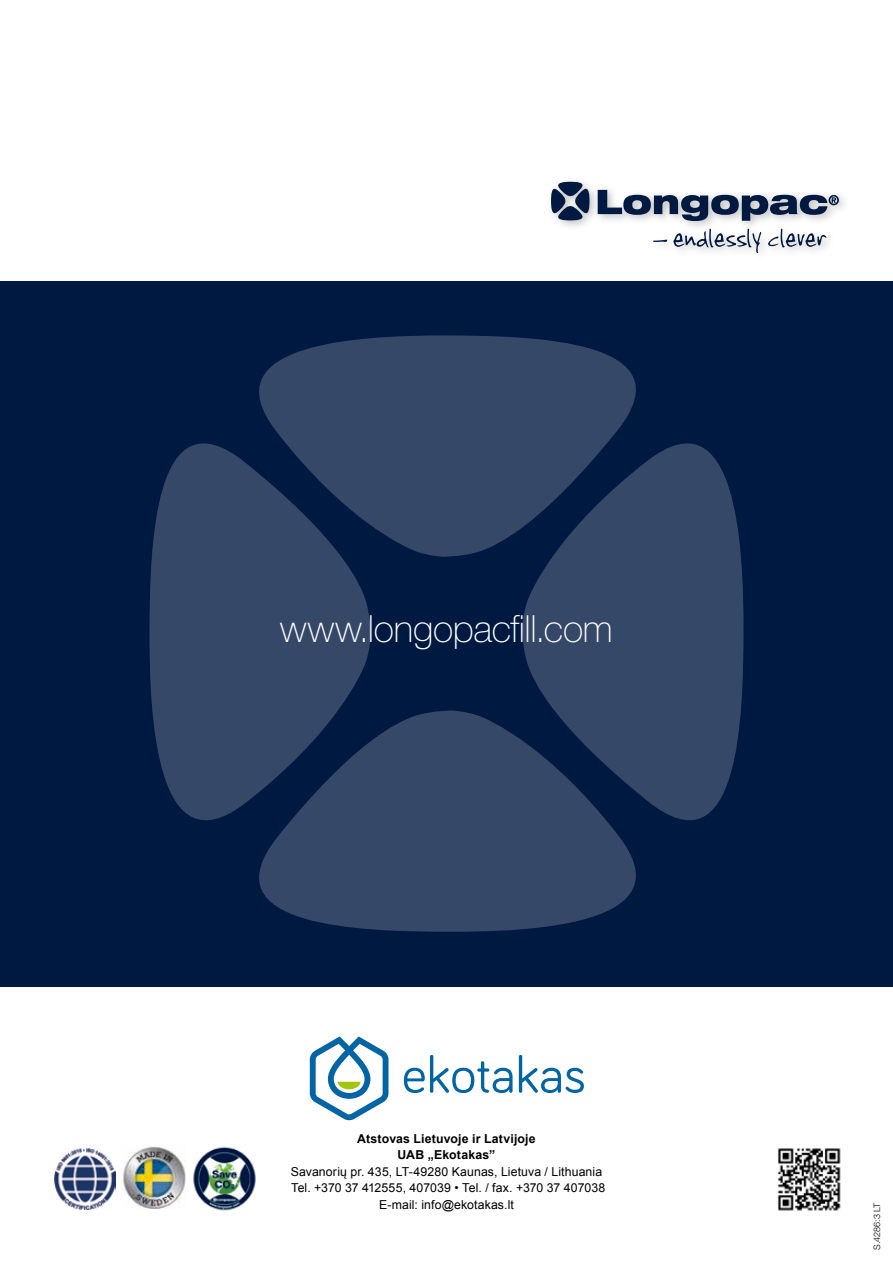
<style>
.page{position:relative;width:893px;height:1263px;background:#fff}
.page>*{position:absolute;margin:0;border:0;box-sizing:border-box;transform-origin:0 0}
.t1{font:100 37.5px "Helvetica Neue LT Std";letter-spacing:-.005em;color:#fff}
.t2{font:12.3px/16.5px "Arial";letter-spacing:.01em;color:#000;text-align:center}
.t3{font:700 12.3px/16.5px "Arial";letter-spacing:.015em;color:#000;text-align:center}
.t4{font:300 9px "Helvetica Neue LT Std";letter-spacing:-.005em;color:#000}
</style>
<div class="page">
<div style="left:0;top:281px;width:893px;height:705px;background:#001940"></div>
<svg style="left:149px;top:443px;width:222px;height:377px;background:#2f4262"></svg>
<svg style="left:522px;top:443px;width:222px;height:378px;background:#2e4262"></svg>
<svg style="left:205px;top:710px;width:482px;height:222px;fill:#354867"></svg>
<svg style="left:208px;top:335px;width:482px;height:222px;fill:#354867"></svg>
<svg style="left:653px;top:229px;width:173px;height:24px"></svg>
<svg style="left:598px;top:190px;width:241px;height:31px"></svg>
<svg style="left:551px;top:182px;width:38px;height:38px"></svg>
<img style="left:777px;top:1148px;width:64px;height:63px">
<img style="left:54px;top:1148px;width:61px;height:61px">
<img style="left:123px;top:1146px;width:63px;height:62px">
<img style="left:193px;top:1146px;width:63px;height:65px">
<svg style="left:404px;top:1055px;width:109px;height:38px"></svg>
<svg style="left:519px;top:1055px;width:65px;height:38px"></svg>
<svg style="left:310px;top:1036px;width:78px;height:84px"></svg>
<h1 class="t1" style="left:280px;top:607px;width:334px">www.longopacfill.com</h1>
<p class="t3" style="left:357px;top:1130px;width:180px">Atstovas Lietuvoje ir Latvijoje<br>UAB „Ekotakas”</p>
<p class="t2" style="left:291px;top:1163px;width:316px">Savanorių pr. 435, LT-49280 Kaunas, Lietuva / Lithuania<br>Tel. +370 37 412555, 407039 • Tel. / fax. +370 37 407038<br>E-mail: info@ekotakas.lt</p>
<p class="t4" style="left:871px;top:1250px;width:49px;rotate:-90deg">S.4286:3 LT</p>
</div>
